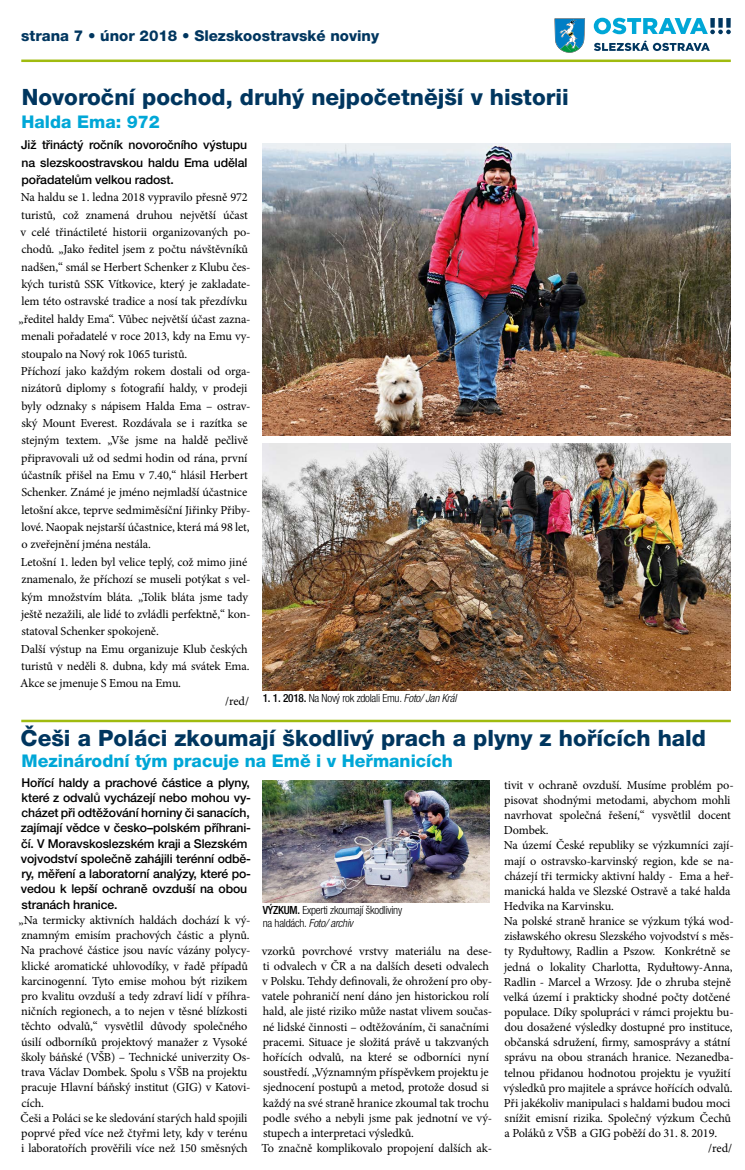
<style>
.page{position:relative;width:745px;height:1170px;background:#fff}
.page>*{position:absolute;margin:0;border:0;box-sizing:border-box;transform-origin:0 0}
.t1{font:800 22.5px "Helvetica Neue LT Pro";color:#00365f}
.t2{font:800 17.5px "Helvetica Neue LT Pro";color:#00a7d7}
.t3{font:800 15px "Helvetica Neue LT Pro";color:#00365f}
.t4{font:12.25px/15.2px "Minion Pro";letter-spacing:-.01em;color:#000}
.t5{font:500 12.25px/15.2px "Helvetica Neue LT Pro";letter-spacing:-.01em;color:#000;text-align:justify}
.t6{font:300 condensed 11.25px/13.5px "Helvetica Neue LT Pro";letter-spacing:-.02em;color:#000}
.s1{font-weight:500}
.s2{font-style:italic}
</style>
<div class="page">
<svg style="left:554px;top:18px;width:31px;height:35px"></svg>
<svg style="left:593px;top:18px;width:137px;height:16px"></svg>
<svg style="left:594px;top:40px;width:115px;height:11px"></svg>
<hr style="left:21px;top:60px;width:709px;height:2px;background:#a0bb0f">
<img style="left:262px;top:780px;width:227px;height:122px">
<hr style="left:21px;top:719px;width:709px;height:3px;background:#a0bb0f">
<img style="left:262px;top:443px;width:468px;height:247px">
<img style="left:262px;top:144px;width:468px;height:291px">
<p class="t3" style="left:21px;top:27px;width:359px">strana 7 • únor 2018 • Slezskoostravské noviny</p>
<h1 class="t1" style="left:22px;top:83px;width:548px">Novoroční pochod, druhý nejpočetnější v historii</h1>
<h2 class="t2" style="left:22px;top:112px;width:140px">Halda Ema: 972</h2>
<p class="t5" style="left:21px;top:136px;width:227px;line-height:17.4px">Již třináctý ročník novoročního výstupu na slezskoostravskou haldu Ema udělal pořadatelům velkou radost.</p>
<p class="t4" style="left:21px;top:190px;width:228px">Na haldu se 1. ledna 2018 vypravilo přesně 972</p>
<p class="t4" style="left:21px;top:207px;width:228px">turistů, což znamená druhou největší účast</p>
<p class="t4" style="left:20px;top:224px;width:231px">v celé třináctileté historii organizovaných po-</p>
<p class="t4" style="left:22px;top:242px;width:228px">chodů. „Jako ředitel jsem z počtu návštěvníků</p>
<p class="t4" style="left:21px;top:259px;width:231px">nadšen,“ smál se Herbert Schenker z Klubu čes-</p>
<p class="t4" style="left:21px;top:276px;width:230px">kých turistů SSK Vítkovice, který je zakladate-</p>
<p class="t4" style="left:21px;top:294px;width:227px">lem této ostravské tradice a nosí tak přezdívku</p>
<p class="t4" style="left:18px;top:311px;width:233px">„ředitel haldy Ema“. Vůbec největší účast zazna-</p>
<p class="t4" style="left:21px;top:328px;width:231px">menali pořadatelé v roce 2013, kdy na Emu vy-</p>
<p class="t4" style="left:22px;top:346px;width:167px">stoupalo na Nový rok 1065 turistů.</p>
<p class="t4" style="left:21px;top:363px;width:231px">Příchozí jako každým rokem dostali od orga-</p>
<p class="t4" style="left:21px;top:381px;width:228px">nizátorů diplomy s fotografií haldy, v prodeji</p>
<p class="t4" style="left:21px;top:398px;width:231px">byly odznaky s nápisem Halda Ema – ostrav-</p>
<p class="t4" style="left:22px;top:415px;width:227px">ský Mount Everest. Rozdávala se i razítka se</p>
<p class="t4" style="left:22px;top:433px;width:228px">stejným textem. „Vše jsme na haldě pečlivě</p>
<p class="t4" style="left:21px;top:450px;width:228px">připravovali už od sedmi hodin od rána, první</p>
<p class="t4" style="left:21px;top:467px;width:228px">účastník přišel na Emu v 7.40,“ hlásil Herbert</p>
<p class="t4" style="left:21px;top:485px;width:227px">Schenker. Známé je jméno nejmladší účastnice</p>
<p class="t4" style="left:21px;top:502px;width:230px">letošní akce, teprve sedmiměsíční Jiřinky Přiby-</p>
<p class="t4" style="left:21px;top:519px;width:229px">lové. Naopak nejstarší účastnice, která má 98 let,</p>
<p class="t4" style="left:22px;top:537px;width:131px">o zveřejnění jména nestála.</p>
<p class="t4" style="left:21px;top:554px;width:228px">Letošní 1. leden byl velice teplý, což mimo jiné</p>
<p class="t4" style="left:21px;top:571px;width:231px">znamenalo, že příchozí se museli potýkat s vel-</p>
<p class="t4" style="left:21px;top:589px;width:228px">kým množstvím bláta. „Tolik bláta jsme tady</p>
<p class="t4" style="left:21px;top:606px;width:231px">ještě nezažili, ale lidé to zvládli perfektně,“ kon-</p>
<p class="t4" style="left:22px;top:623px;width:139px">statoval Schenker spokojeně.</p>
<p class="t4" style="left:21px;top:641px;width:228px">Další výstup na Emu organizuje Klub českých</p>
<p class="t4" style="left:21px;top:658px;width:229px">turistů v neděli 8. dubna, kdy má svátek Ema.</p>
<p class="t4" style="left:20px;top:675px;width:162px">Akce se jmenuje S Emou na Emu.</p>
<p class="t4" style="left:225px;top:693px;width:25px">/red/</p>
<h1 class="t1" style="left:21px;top:725px;width:686px">Češi a Poláci zkoumají škodlivý prach a plyny z hořících hald</h1>
<h2 class="t2" style="left:22px;top:750px;width:432px">Mezinárodní tým pracuje na Emě i v Heřmanicích</h2>
<p class="t5" style="left:21px;top:774px;width:231px;text-align:left">Hořící haldy a prachové částice a plyny, které z odvalů vycházejí nebo mohou vy&shy;cházet při odtěžování horniny či sanacích, zajímají vědce v česko–polském příhrani&shy;čí. V Moravskoslezském kraji a Slezském vojvodství společně zahájili terénní odbě&shy;ry, měření a laboratorní analýzy, které po&shy;vedou k lepší ochraně ovzduší na obou stranách hranice.</p>
<p class="t4" style="left:18px;top:912px;width:233px">„Na termicky aktivních haldách dochází k vý&shy;znamným emisím prachových částic a plynů.<br>Na prachové částice jsou navíc vázány polycy&shy;klické aromatické uhlovodíky, v řadě případů karcinogenní. Tyto emise mohou být rizikem pro kvalitu ovzduší a tedy zdraví lidí v příhra&shy;ničních regionech, a to nejen v těsné blízkosti těchto odvalů,“ vysvětlil důvody společného úsilí odborníků projektový manažer z Vysoké školy báňské (VŠB) – Technické univerzity Os&shy;trava Václav Dombek. Spolu s VŠB na projektu pracuje Hlavní báňský institut (GIG) v Katovi&shy;cích.<br>Češi a Poláci se ke sledování starých hald spojili poprvé před více než čtyřmi lety, kdy v terénu i laboratořích prověřili více než 150 směsných</p>
<p class="t6" style="left:262px;top:690px;width:195px"><span class="s1">1. 1. 2018.</span> Na Nový rok zdolali Emu. <span class="s2">Foto/ Jan Král</span></p>
<p class="t4" style="left:504px;top:777px;width:231px">tivit v ochraně ovzduší. Musíme problém po-</p>
<p class="t4" style="left:504px;top:792px;width:228px">pisovat shodnými metodami, abychom mohli</p>
<p class="t4" style="left:504px;top:807px;width:228px">navrhovat společná řešení,“ vysvětlil docent</p>
<p class="t4" style="left:503px;top:822px;width:46px">Dombek.</p>
<p class="t4" style="left:503px;top:837px;width:231px">Na území České republiky se výzkumníci zají-</p>
<p class="t4" style="left:504px;top:853px;width:231px">mají o ostravsko-karvinský region, kde se na-</p>
<p class="t4" style="left:504px;top:868px;width:230px">cházejí tři termicky aktivní haldy - Ema a heř-</p>
<p class="t4" style="left:504px;top:883px;width:228px">manická halda ve Slezské Ostravě a také halda</p>
<p class="t4" style="left:503px;top:898px;width:111px">Hedvika na Karvinsku.</p>
<p class="t4" style="left:503px;top:913px;width:231px">Na polské straně hranice se výzkum týká wod-</p>
<p class="t4" style="left:504px;top:928px;width:231px">zisławského okresu Slezského vojvodství s měs-</p>
<p class="t4" style="left:504px;top:943px;width:227px">ty Rydułtowy, Radlin a Pszow. Konkrétně se</p>
<p class="t4" style="left:503px;top:959px;width:230px">jedná o lokality Charlotta, Rydułtowy-Anna,</p>
<p class="t4" style="left:503px;top:974px;width:228px">Radlin - Marcel a Wrzosy. Jde o zhruba stejně</p>
<p class="t4" style="left:503px;top:989px;width:228px">velká území i prakticky shodné počty dotčené</p>
<p class="t4" style="left:504px;top:1004px;width:231px">populace. Díky spolupráci v rámci projektu bu-</p>
<p class="t4" style="left:504px;top:1019px;width:229px">dou dosažené výsledky dostupné pro instituce,</p>
<p class="t4" style="left:504px;top:1034px;width:227px">občanská sdružení, firmy, samosprávy a státní</p>
<p class="t4" style="left:504px;top:1049px;width:230px">správu na obou stranách hranice. Nezanedba-</p>
<p class="t4" style="left:504px;top:1064px;width:228px">telnou přidanou hodnotou projektu je využití</p>
<p class="t4" style="left:503px;top:1080px;width:230px">výsledků pro majitele a správce hořících odvalů.</p>
<p class="t4" style="left:503px;top:1095px;width:228px">Při jakékoliv manipulaci s haldami budou moci</p>
<p class="t4" style="left:504px;top:1110px;width:228px">snížit emisní rizika. Společný výzkum Čechů</p>
<p class="t4" style="left:504px;top:1125px;width:214px">a Poláků z VŠB a GIG poběží do 31. 8. 2019.</p>
<p class="t4" style="left:707px;top:1140px;width:25px">/red/</p>
<p class="t6" style="left:262px;top:902px;width:141px"><span class="s1">VÝZKUM.</span> Experti zkoumají škodliviny na haldách. <span class="s2">Foto/ archiv</span></p>
<p class="t4" style="left:261px;top:943px;width:232px">vzorků povrchové vrstvy materiálu na dese&shy;ti odvalech v ČR a na dalších deseti odvalech v Polsku. Tehdy definovali, že ohrožení pro oby&shy;vatele pohraničí není dáno jen historickou rolí hald, ale jisté riziko může nastat vlivem součas&shy;né lidské činnosti – odtěžováním, či sanačními pracemi. Situace je složitá právě u takzvaných hořících odvalů, na které se odborníci nyní soustředí. „Významným příspěvkem projektu je sjednocení postupů a metod, protože dosud si každý na své straně hranice zkoumal tak trochu podle svého a nebyli jsme pak jednotní ve vý&shy;stupech a interpretaci výsledků.<br>To značně komplikovalo propojení dalších ak-</p>
</div>
